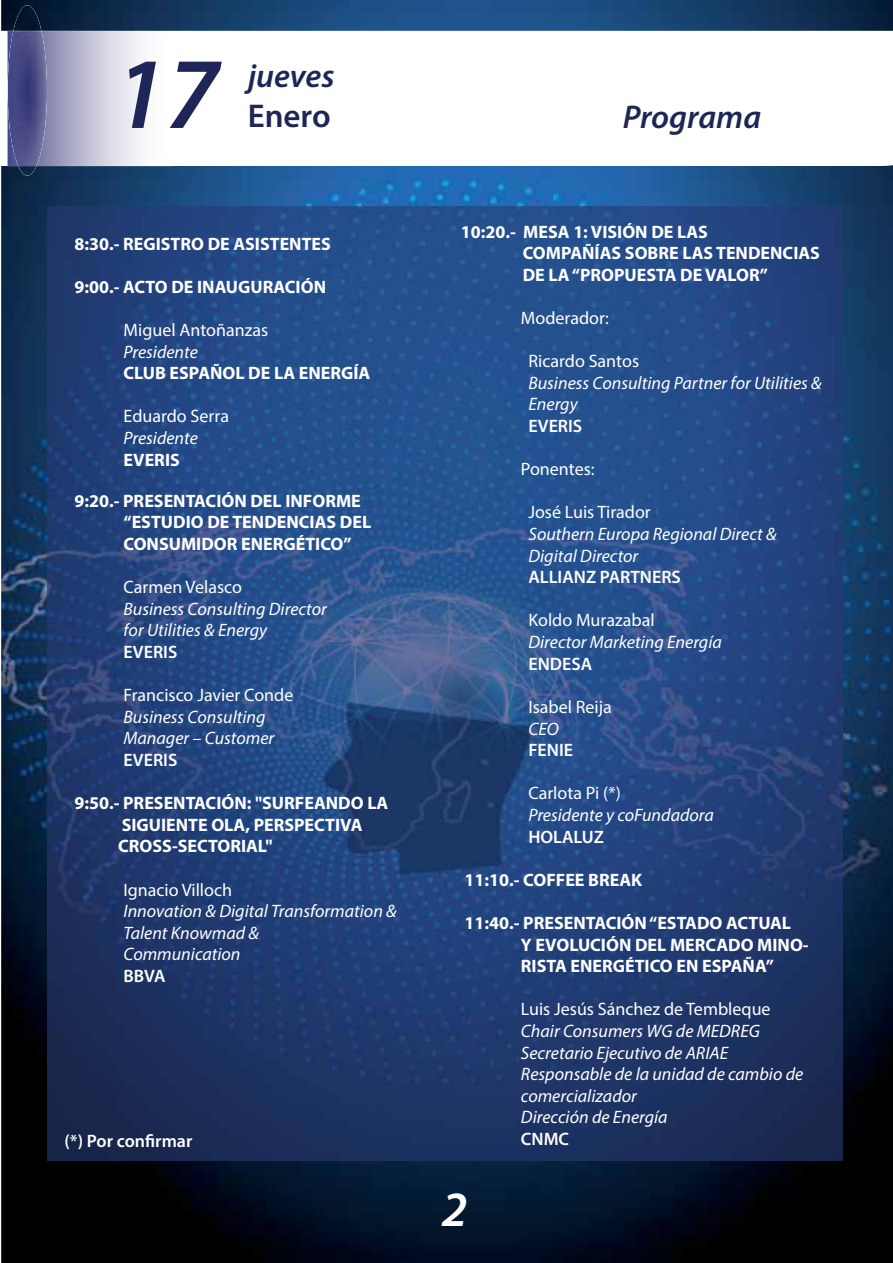
<style>
.page{position:relative;width:893px;height:1263px;background:#fff}
.page>*{position:absolute;margin:0;border:0;box-sizing:border-box;transform-origin:0 0}
.t1{font:italic 600 102px "Myriad Pro";color:#1d2656}
.t2{font:italic 600 49.5px "Myriad Pro";color:#fff}
.t3{font:italic 600 33px "Myriad Pro";color:#1d2656}
.t4{font:600 33px "Myriad Pro";color:#1d2656}
.t5{font:italic 18px/21.6px "Myriad Pro";color:#fff}
.t6{font:700 18px/21.6px "Myriad Pro";color:#fff}
.t7{font:18px "Myriad Pro";color:#fff}
.t8{font:600 18px "Myriad Pro";color:#fff}
</style>
<div class="page">
<img style="left:1px;top:0;width:892px;height:1263px">
<svg style="left:1px;top:31px;width:892px;height:135px"></svg>
<img style="left:13px;top:5px;width:28px;height:171px">
<svg style="left:8px;top:31px;width:165px;height:136px"></svg>
<img style="left:8px;top:31px;width:39px;height:135px">
<img style="left:47px;top:207px;width:795px;height:954px">
<h1 class="t1" style="left:113px;top:33px;width:107px">17</h1>
<h3 class="t3" style="left:248px;top:57px;width:88px">jueves</h3>
<h3 class="t4" style="left:248px;top:96px;width:84px">Enero</h3>
<h3 class="t3" style="left:623px;top:97px;width:140px">Programa</h3>
<p class="t6" style="left:74px;top:233px;width:258px">8:30.- REGISTRO DE ASISTENTES</p>
<p class="t6" style="left:74px;top:276px;width:253px">9:00.- ACTO DE INAUGURACIÓN</p>
<p class="t7" style="left:124px;top:323px;width:146px">Miguel Antoñanzas</p>
<p class="t5" style="left:124px;top:342px;width:76px">Presidente</p>
<p class="t6" style="left:124px;top:362px;width:248px">CLUB ESPAÑOL DE LA ENERGÍA</p>
<p class="t7" style="left:124px;top:410px;width:107px">Eduardo Serra</p>
<p class="t5" style="left:124px;top:428px;width:76px">Presidente</p>
<p class="t6" style="left:124px;top:449px;width:58px">EVERIS</p>
<p class="t6" style="left:124px;top:490px;width:249px;text-indent:-49px">9:20.- PRESENTACIÓN DEL INFORME “ESTUDIO DE TENDENCIAS DEL<br>CONSUMIDOR ENERGÉTICO”</p>
<p class="t7" style="left:124px;top:580px;width:120px">Carmen Velasco</p>
<p class="t5" style="left:124px;top:599px;width:205px">Business Consulting Director for Utilities &amp; Energy</p>
<p class="t8" style="left:124px;top:641px;width:55px">EVERIS</p>
<p class="t7" style="left:124px;top:688px;width:171px">Francisco Javier Conde</p>
<p class="t5" style="left:124px;top:707px;width:152px">Business Consulting<br>Manager – Customer</p>
<p class="t8" style="left:124px;top:749px;width:55px">EVERIS</p>
<p class="t6" style="left:118px;top:792px;width:272px;text-indent:-44px">9:50.- PRESENTACIÓN: "SURFEANDO LA<br>SIGUIENTE OLA, PERSPECTIVA<br>CROSS-SECTORIAL"</p>
<p class="t7" style="left:124px;top:883px;width:110px">Ignacio Villoch</p>
<p class="t5" style="left:124px;top:901px;width:275px">Innovation &amp; Digital Transformation &amp;<br>Talent Knowmad &amp;<br>Communication</p>
<p class="t8" style="left:124px;top:965px;width:43px">BBVA</p>
<p class="t6" style="left:523px;top:221px;width:299px;text-indent:-62px">10:20.- MESA 1: VISIÓN DE LAS<br>COMPAÑÍAS SOBRE LAS TENDENCIAS<br>DE LA “PROPUESTA DE VALOR”</p>
<p class="t7" style="left:521px;top:311px;width:89px">Moderador:</p>
<p class="t7" style="left:528px;top:354px;width:112px">Ricardo Santos</p>
<p class="t5" style="left:528px;top:373px;width:295px">Business Consulting Partner for Utilities &amp;<br>Energy</p>
<p class="t8" style="left:528px;top:415px;width:55px">EVERIS</p>
<p class="t7" style="left:521px;top:462px;width:75px">Ponentes:</p>
<p class="t7" style="left:528px;top:506px;width:124px">José Luis Tirador</p>
<p class="t5" style="left:528px;top:524px;width:250px">Southern Europa Regional Direct &amp;<br>Digital Director</p>
<p class="t8" style="left:528px;top:566px;width:154px">ALLIANZ PARTNERS</p>
<p class="t7" style="left:528px;top:614px;width:128px">Koldo Murazabal</p>
<p class="t5" style="left:528px;top:632px;width:195px">Director Marketing Energía</p>
<p class="t8" style="left:528px;top:653px;width:65px">ENDESA</p>
<p class="t7" style="left:528px;top:700px;width:85px">Isabel Reija</p>
<p class="t5" style="left:528px;top:719px;width:32px">CEO</p>
<p class="t8" style="left:528px;top:739px;width:46px">FENIE</p>
<p class="t7" style="left:528px;top:786px;width:94px">Carlota Pi (*)</p>
<p class="t5" style="left:528px;top:805px;width:187px">Presidente y coFundadora</p>
<p class="t8" style="left:528px;top:826px;width:77px">HOLALUZ</p>
<p class="t6" style="left:465px;top:869px;width:179px">11:10.- COFFEE BREAK</p>
<p class="t6" style="left:521px;top:912px;width:289px;text-indent:-56px">11:40.- PRESENTACIÓN “ESTADO ACTUAL<br>Y EVOLUCIÓN DEL MERCADO MINO-<br>RISTA ENERGÉTICO EN ESPAÑA”</p>
<p class="t7" style="left:521px;top:1002px;width:251px">Luis Jesús Sánchez de Tembleque</p>
<p class="t5" style="left:521px;top:1021px;width:284px">Chair Consumers WG de MEDREG<br>Secretario Ejecutivo de ARIAE<br>Responsable de la unidad de cambio de comercializador<br>Dirección de Energía</p>
<p class="t8" style="left:64px;top:1130px;width:129px">(*) Por confirmar</p>
<p class="t8" style="left:521px;top:1128px;width:50px">CNMC</p>
<h2 class="t2" style="left:442px;top:1180px;width:27px">2</h2>
</div>
